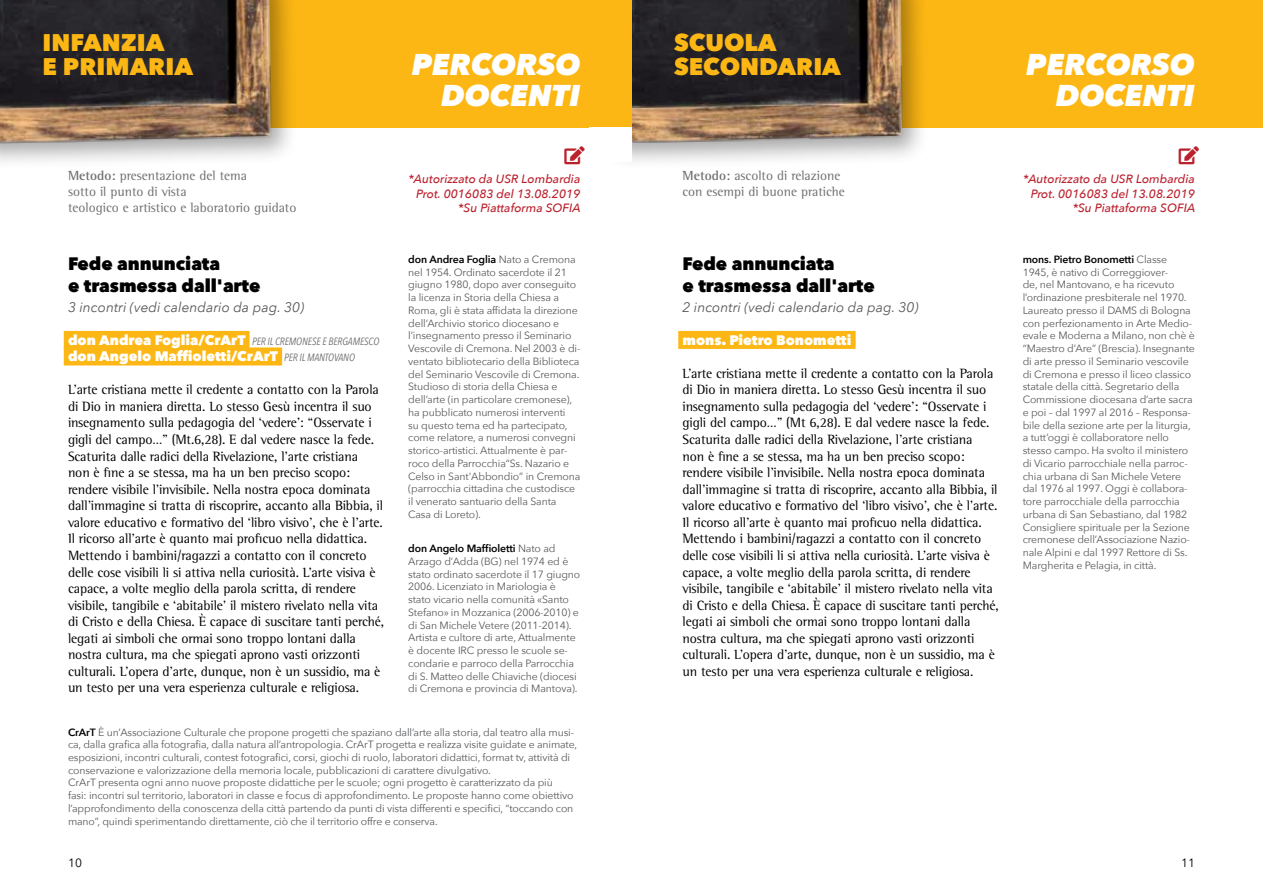
<style>
.page{position:relative;width:1263px;height:893px;background:#fff}
.page>*{position:absolute;margin:0;border:0;box-sizing:border-box;transform-origin:0 0}
.t1{font:italic 800 30px/31.5px "Avenir Next";color:#fff;text-align:right}
.t2{font:800 24px/24px "Avenir Next";color:#fdb714}
.t3{font:800 18px/21.6px "Avenir Next";color:#000}
.t4{font:13.8px/16.5px "Rotis Semi Serif";letter-spacing:-.01em;color:#000}
.t5{font:800 13.8px/16.5px "Avenir Next";color:#fff}
.t6{font:italic 13.8px "Avenir Next";color:#58595b}
.t7{font:13.5px/16.2px "Rotis Semi Serif";color:#6d6e71}
.t8{font:italic 500 12px/14.4px "Avenir Next";color:#bb202d;text-align:right}
.t9{font:12px "Avenir Next";color:#000}
.t10{font:10.5px/12.8px "Avenir Next";letter-spacing:-.01em;color:#58595b}
.t11{font:italic 10.5px/16.5px "Avenir Next Condensed";letter-spacing:-.01em;color:#6d6e71}
.s1{font-weight:700}
.s2{font-weight:600;color:#000}
</style>
<div class="page">
<div style="left:64px;top:331px;width:186px;height:18px;background:#fdb714"></div>
<div style="left:64px;top:347px;width:218px;height:18px;background:#fdb714"></div>
<div style="left:0;top:0;width:1263px;height:128px;background:#fdb714"></div>
<div style="left:678px;top:331px;width:178px;height:18px;background:#fdb714"></div>
<div style="left:0;top:0;width:298px;height:171px;background:#000;opacity:.35"></div>
<img style="left:0;top:0;width:287px;height:162px">
<div style="left:601px;top:0;width:328px;height:171px;background:#000;opacity:.35"></div>
<img style="left:631px;top:0;width:287px;height:162px">
<div style="left:589px;top:0;width:42px;height:128px;background:#fdb714"></div>
<div style="left:589px;top:128px;width:42px;height:34px;background:#fff"></div>
<h2 class="t2" style="left:43px;top:30px;width:152px">INFANZIA<br>E PRIMARIA</h2>
<h2 class="t2" style="left:674px;top:30px;width:168px">SCUOLA<br>SECONDARIA</h2>
<h1 class="t1" style="left:412px;top:48px;width:170px">PERCORSO<br>DOCENTI</h1>
<h1 class="t1" style="left:1026px;top:48px;width:170px">PERCORSO<br>DOCENTI</h1>
<p class="t7" style="left:68px;top:167px;width:230px"><span class="s1">Metodo:</span> presentazione del tema<br>sotto il punto di vista<br>teologico e artistico e laboratorio guidato</p>
<p class="t7" style="left:682px;top:167px;width:164px"><span class="s1">Metodo:</span> ascolto di relazione con esempi di buone pratiche</p>
<p class="t8" style="left:409px;top:172px;width:174px">*Autorizzato da USR Lombardia<br>Prot. 0016083 del 13.08.2019 *Su Piattaforma SOFIA</p>
<p class="t8" style="left:1023px;top:172px;width:174px">*Autorizzato da USR Lombardia<br>Prot. 0016083 del 13.08.2019 *Su Piattaforma SOFIA</p>
<p class="t10" style="left:408px;top:252px;width:174px"><span class="s2">don Andrea Foglia</span> Nato a Cremona nel 1954. Ordinato sacerdote il 21 giugno 1980, dopo aver conseguito la licenza in Storia della Chiesa a Roma, gli è stata affidata la direzione dell’Archivio storico diocesano e l’insegnamento presso il Seminario Vescovile di Cremona. Nel 2003 è di&shy;ventato bibliotecario della Biblioteca del Seminario Vescovile di Cremona.<br>Studioso di storia della Chiesa e dell’arte (in particolare cremonese), ha pubblicato numerosi interventi<br>su questo tema ed ha partecipato, come relatore, a numerosi convegni storico-artistici. Attualmente è par&shy;roco della Parrocchia“Ss. Nazario e Celso in Sant'Abbondio” in Cremona (parrocchia cittadina che custodisce il venerato santuario della Santa Casa di Loreto).</p>
<h3 class="t3" style="left:68px;top:253px;width:194px">Fede annunciata<br>e trasmessa dall'arte</h3>
<h3 class="t6" style="left:68px;top:295px;width:238px">3 incontri (vedi calendario da pag. 30)</h3>
<h3 class="t5" style="left:68px;top:331px;width:212px">don Andrea Foglia/CrArT<br>don Angelo Maffioletti/CrArT</h3>
<p class="t4" style="left:68px;top:381px;width:318px">L’arte cristiana mette il credente a contatto con la Parola di Dio in maniera diretta. Lo stesso Gesù incentra il suo insegnamento sulla pedagogia del ‘vedere’: “Osservate i gigli del campo…” (Mt.6,28). E dal vedere nasce la fede.<br>Scaturita dalle radici della Rivelazione, l’arte cristiana<br>non è fine a se stessa, ma ha un ben preciso scopo: rendere visibile l’invisibile. Nella nostra epoca dominata dall’immagine si tratta di riscoprire, accanto alla Bibbia, il valore educativo e formativo del ‘libro visivo’, che è l’arte.<br>Il ricorso all’arte è quanto mai proficuo nella didattica.<br>Mettendo i bambini/ragazzi a contatto con il concreto delle cose visibili li si attiva nella curiosità. L’arte visiva è capace, a volte meglio della parola scritta, di rendere visibile, tangibile e ‘abitabile’ il mistero rivelato nella vita di Cristo e della Chiesa. È capace di suscitare tanti perché, legati ai simboli che ormai sono troppo lontani dalla nostra cultura, ma che spiegati aprono vasti orizzonti culturali. L’opera d’arte, dunque, non è un sussidio, ma è un testo per una vera esperienza culturale e religiosa.</p>
<p class="t11" style="left:284px;top:333px;width:97px;text-indent:-32px">PER IL CREMONESE E BERGAMESCO<br>PER IL MANTOVANO</p>
<p class="t10" style="left:408px;top:542px;width:174px"><span class="s2">don Angelo Maffioletti</span> Nato ad Arzago d’Adda (BG) nel 1974 ed è stato ordinato sacerdote il 17 giugno 2006. Licenziato in Mariologia è stato vicario nella comunità «Santo Stefano» in Mozzanica (2006-2010) e di San Michele Vetere (2011-2014).<br>Artista e cultore di arte, Attualmente è docente IRC presso le scuole se&shy;condarie e parroco della Parrocchia di S. Matteo delle Chiaviche (diocesi di Cremona e provincia di Mantova).</p>
<p class="t10" style="left:68px;top:725px;width:511px"><span class="s2">CrArT</span> È un’Associazione Culturale che propone progetti che spaziano dall’arte alla storia, dal teatro alla musi&shy;ca, dalla grafica alla fotografia, dalla natura all’antropologia. CrArT progetta e realizza visite guidate e animate, esposizioni, incontri culturali, contest fotografici, corsi, giochi di ruolo, laboratori didattici, format tv, attività di conservazione e valorizzazione della memoria locale, pubblicazioni di carattere divulgativo.<br>CrArT presenta ogni anno nuove proposte didattiche per le scuole; ogni progetto è caratterizzato da più<br>fasi: incontri sul territorio, laboratori in classe e focus di approfondimento. Le proposte hanno come obiettivo l’approfondimento della conoscenza della città partendo da punti di vista differenti e specifici, “toccando con mano”, quindi sperimentando direttamente, ciò che il territorio offre e conserva.</p>
<h3 class="t3" style="left:682px;top:253px;width:194px">Fede annunciata<br>e trasmessa dall'arte</h3>
<h3 class="t6" style="left:682px;top:295px;width:238px">2 incontri (vedi calendario da pag. 30)</h3>
<h3 class="t5" style="left:682px;top:331px;width:170px">mons. Pietro Bonometti</h3>
<p class="t4" style="left:682px;top:365px;width:318px">L’arte cristiana mette il credente a contatto con la Parola di Dio in maniera diretta. Lo stesso Gesù incentra il suo insegnamento sulla pedagogia del ‘vedere’: “Osservate i gigli del campo…” (Mt 6,28). E dal vedere nasce la fede.<br>Scaturita dalle radici della Rivelazione, l’arte cristiana<br>non è fine a se stessa, ma ha un ben preciso scopo: rendere visibile l’invisibile. Nella nostra epoca dominata dall’immagine si tratta di riscoprire, accanto alla Bibbia, il valore educativo e formativo del ‘libro visivo’, che è l’arte.<br>Il ricorso all’arte è quanto mai proficuo nella didattica.<br>Mettendo i bambini/ragazzi a contatto con il concreto delle cose visibili li si attiva nella curiosità. L’arte visiva è capace, a volte meglio della parola scritta, di rendere visibile, tangibile e ‘abitabile’ il mistero rivelato nella vita di Cristo e della Chiesa. È capace di suscitare tanti perché, legati ai simboli che ormai sono troppo lontani dalla nostra cultura, ma che spiegati aprono vasti orizzonti culturali. L’opera d’arte, dunque, non è un sussidio, ma è un testo per una vera esperienza culturale e religiosa.</p>
<p class="t10" style="left:1023px;top:252px;width:174px"><span class="s2">mons. Pietro Bonometti</span> Classe 1945, è nativo di Correggiover-<br>de, nel Mantovano, e ha ricevuto l’ordinazione presbiterale nel 1970.<br>Laureato presso il DAMS di Bologna con perfezionamento in Arte Medio&shy;evale e Moderna a Milano, non chè è “Maestro d’Are” (Brescia). Insegnante di arte presso il Seminario vescovile di Cremona e presso il liceo classico statale della città. Segretario della Commissione diocesana d’arte sacra e poi – dal 1997 al 2016 – Responsa&shy;bile della sezione arte per la liturgia, a tutt’oggi è collaboratore nello stesso campo. Ha svolto il ministero di Vicario parrocchiale nella parroc&shy;chia urbana di San Michele Vetere dal 1976 al 1997. Oggi è collabora&shy;tore parrocchiale della parrocchia urbana di San Sebastiano, dal 1982<br>Consigliere spirituale per la Sezione cremonese dell’Associazione Nazio&shy;nale Alpini e dal 1997 Rettore di Ss.<br>Margherita e Pelagia, in città.</p>
<p class="t9" style="left:68px;top:852px;width:15px">10</p>
<p class="t9" style="left:1181px;top:852px;width:15px">11</p>
</div>
